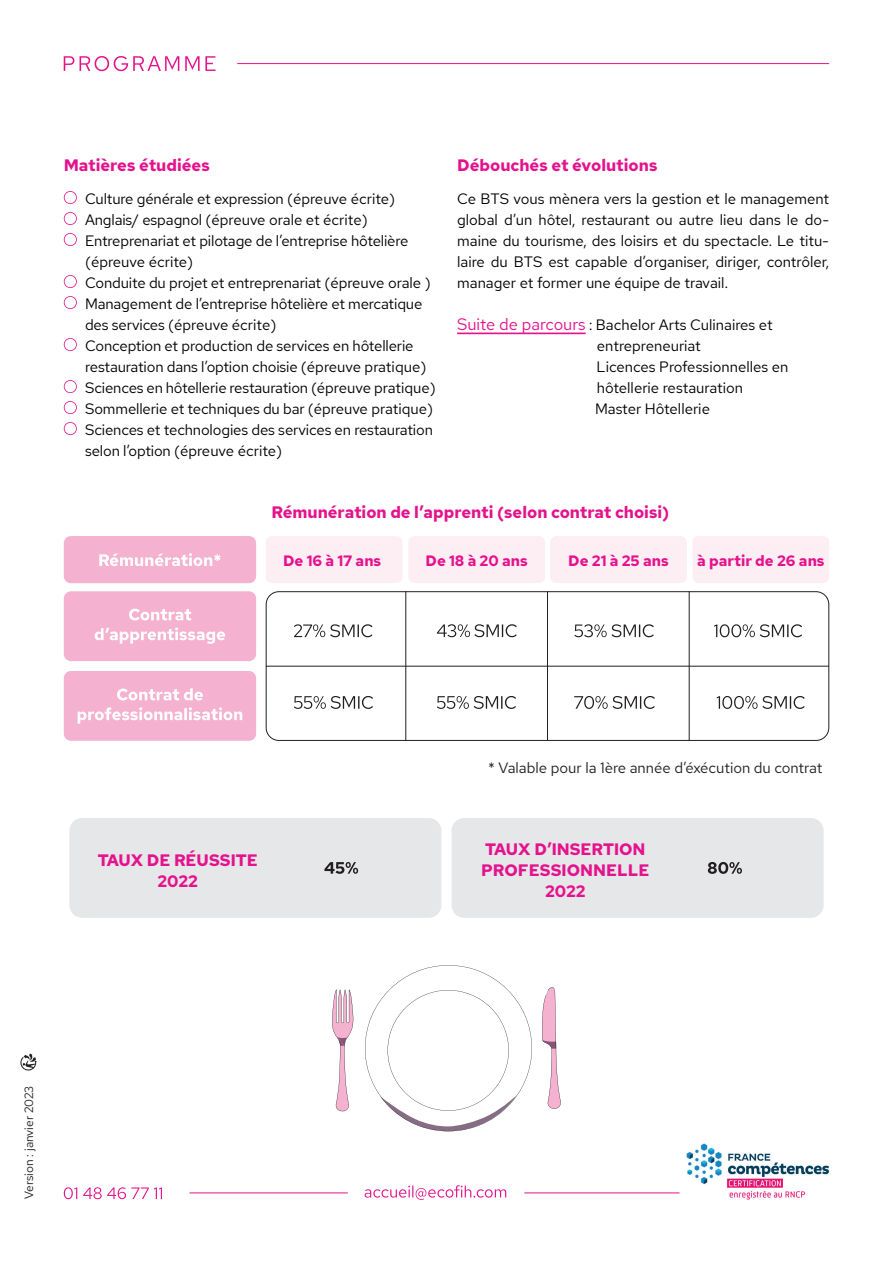
<style>
.page{position:relative;width:893px;height:1263px;background:#fff}
.page>*{position:absolute;margin:0;border:0;box-sizing:border-box;transform-origin:0 0}
.t1{font:700 16.5px/21px "Red Hat Text";color:#e5128d;text-align:center}
.t2{font:15px/21px "Red Hat Text";letter-spacing:-.01em;color:#000001}
.t3{font:700 15px "Red Hat Text";color:#e5128d}
.t4{font:15px "Red Hat Text";color:#231f20}
.t5{font:12px "Red Hat Text";color:#231f20}
.s1{font-size:16.5px;color:#e5128d}
</style>
<div class="page">
<div style="left:69px;top:818px;width:372px;height:100px;background:#e6e7e9;border-radius:13px"></div>
<div style="left:452px;top:818px;width:372px;height:100px;background:#e6e7e9;border-radius:13px"></div>
<svg style="left:324px;top:862px;width:34px;height:12px"></svg>
<svg style="left:708px;top:862px;width:34px;height:12px"></svg>
<svg style="left:64px;top:56px;width:152px;height:15px"></svg>
<hr style="left:237px;top:63px;width:592px;height:1px;background:#e5128d">
<div style="left:266px;top:591px;width:563px;height:150px;border:1px solid #231f20;border-radius:13px"></div>
<svg style="left:294px;top:696px;width:79px;height:13px"></svg>
<svg style="left:437px;top:696px;width:79px;height:13px"></svg>
<svg style="left:574px;top:696px;width:81px;height:13px"></svg>
<svg style="left:717px;top:696px;width:88px;height:13px"></svg>
<div style="left:64px;top:536px;width:192px;height:47px;background:#f5b1d0;border-radius:7px"></div>
<div style="left:64px;top:591px;width:192px;height:70px;background:#f5b1d0;border-radius:7px"></div>
<div style="left:64px;top:671px;width:192px;height:70px;background:#f5b1d0;border-radius:7px"></div>
<div style="left:266px;top:536px;width:136px;height:47px;background:#fdeef4;border-radius:6px"></div>
<div style="left:408px;top:536px;width:137px;height:47px;background:#fdeef4;border-radius:6px"></div>
<div style="left:550px;top:536px;width:137px;height:47px;background:#fdeef4;border-radius:6px"></div>
<div style="left:692px;top:536px;width:137px;height:47px;background:#fdeef4;border-radius:6px"></div>
<svg style="left:294px;top:624px;width:78px;height:13px"></svg>
<svg style="left:437px;top:624px;width:80px;height:13px"></svg>
<svg style="left:574px;top:624px;width:80px;height:13px"></svg>
<svg style="left:714px;top:624px;width:88px;height:13px"></svg>
<hr style="left:405px;top:591px;width:1px;height:150px;background:#231f20">
<hr style="left:547px;top:591px;width:1px;height:150px;background:#231f20">
<hr style="left:689px;top:591px;width:1px;height:150px;background:#231f20">
<hr style="left:266px;top:666px;width:563px;height:1px;background:#231f20">
<svg style="left:78px;top:707px;width:164px;height:17px"></svg>
<svg style="left:117px;top:688px;width:86px;height:12px"></svg>
<svg style="left:95px;top:627px;width:130px;height:17px"></svg>
<svg style="left:129px;top:609px;width:62px;height:11px"></svg>
<svg style="left:99px;top:553px;width:122px;height:13px"></svg>
<svg style="left:64px;top:1187px;width:98px;height:12px"></svg>
<svg style="left:365px;top:1185px;width:141px;height:15px"></svg>
<img style="left:687px;top:1143px;width:142px;height:56px">
<hr style="left:189px;top:1192px;width:159px;height:1px;background:#e5128d">
<hr style="left:524px;top:1192px;width:155px;height:1px;background:#e5128d">
<svg style="left:542px;top:987px;width:19px;height:122px"></svg>
<svg style="left:332px;top:989px;width:21px;height:122px"></svg>
<svg style="left:365px;top:965px;width:167px;height:166px"></svg>
<svg style="left:64px;top:191px;width:13px;height:13px"></svg>
<svg style="left:64px;top:212px;width:13px;height:13px"></svg>
<svg style="left:64px;top:233px;width:13px;height:13px"></svg>
<svg style="left:64px;top:275px;width:13px;height:13px"></svg>
<svg style="left:64px;top:296px;width:13px;height:13px"></svg>
<svg style="left:64px;top:338px;width:13px;height:13px"></svg>
<svg style="left:64px;top:380px;width:13px;height:13px"></svg>
<svg style="left:64px;top:401px;width:13px;height:13px"></svg>
<svg style="left:64px;top:422px;width:13px;height:13px"></svg>
<hr style="left:457px;top:333px;width:129px;height:1px;background:#e5128d">
<svg style="left:20px;top:1053px;width:17px;height:18px"></svg>
<p class="t1" style="left:64px;top:155px;width:148px">Matières étudiées</p>
<p class="t1" style="left:457px;top:155px;width:202px">Débouchés et évolutions</p>
<p class="t2" style="left:85px;top:188px;width:352px">Culture générale et expression (épreuve écrite)<br>Anglais/ espagnol (épreuve orale et écrite)<br>Entreprenariat et pilotage de l’entreprise hôtelière (épreuve écrite)<br>Conduite du projet et entreprenariat (épreuve orale )<br>Management de l’entreprise hôtelière et mercatique des services (épreuve écrite)<br>Conception et production de services en hôtellerie restauration dans l’option choisie (épreuve pratique)<br>Sciences en hôtellerie restauration (épreuve pratique)<br>Sommellerie et techniques du bar (épreuve pratique)<br>Sciences et technologies des services en restauration selon l’option (épreuve écrite)</p>
<p class="t2" style="left:457px;top:188px;width:374px;text-align:justify">Ce BTS vous mènera vers la gestion et le management global d’un hôtel, restaurant ou autre lieu dans le do&shy;maine du tourisme, des loisirs et du spectacle. Le titu&shy;laire du BTS est capable d’organiser, diriger, contrôler, manager et former une équipe de travail.</p>
<p class="t2" style="left:595px;top:314px;width:195px;text-indent:-138px"><span class="s1">Suite de parcours</span> : Bachelor Arts Culinaires et entrepreneuriat<br>Licences Professionnelles en hôtellerie restauration<br>Master Hôtellerie</p>
<p class="t1" style="left:272px;top:501px;width:399px">Rémunération de l’apprenti (selon contrat choisi)</p>
<p class="t3" style="left:283px;top:551px;width:100px">De 16 à 17 ans</p>
<p class="t3" style="left:426px;top:551px;width:104px">De 18 à 20 ans</p>
<p class="t3" style="left:568px;top:551px;width:102px">De 21 à 25 ans</p>
<p class="t3" style="left:697px;top:551px;width:129px">à partir de 26 ans</p>
<p class="t4" style="left:488px;top:758px;width:336px">* Valable pour la 1ère année d’éxécution du contrat</p>
<p class="t1" style="left:98px;top:849px;width:162px">TAUX DE RÉUSSITE<br>2022</p>
<p class="t1" style="left:481px;top:839px;width:170px">TAUX D’INSERTION<br>PROFESSIONNELLE<br>2022</p>
<p class="t5" style="left:21px;top:1199px;width:115px;rotate:-90deg">Version : janvier 2023</p>
</div>
